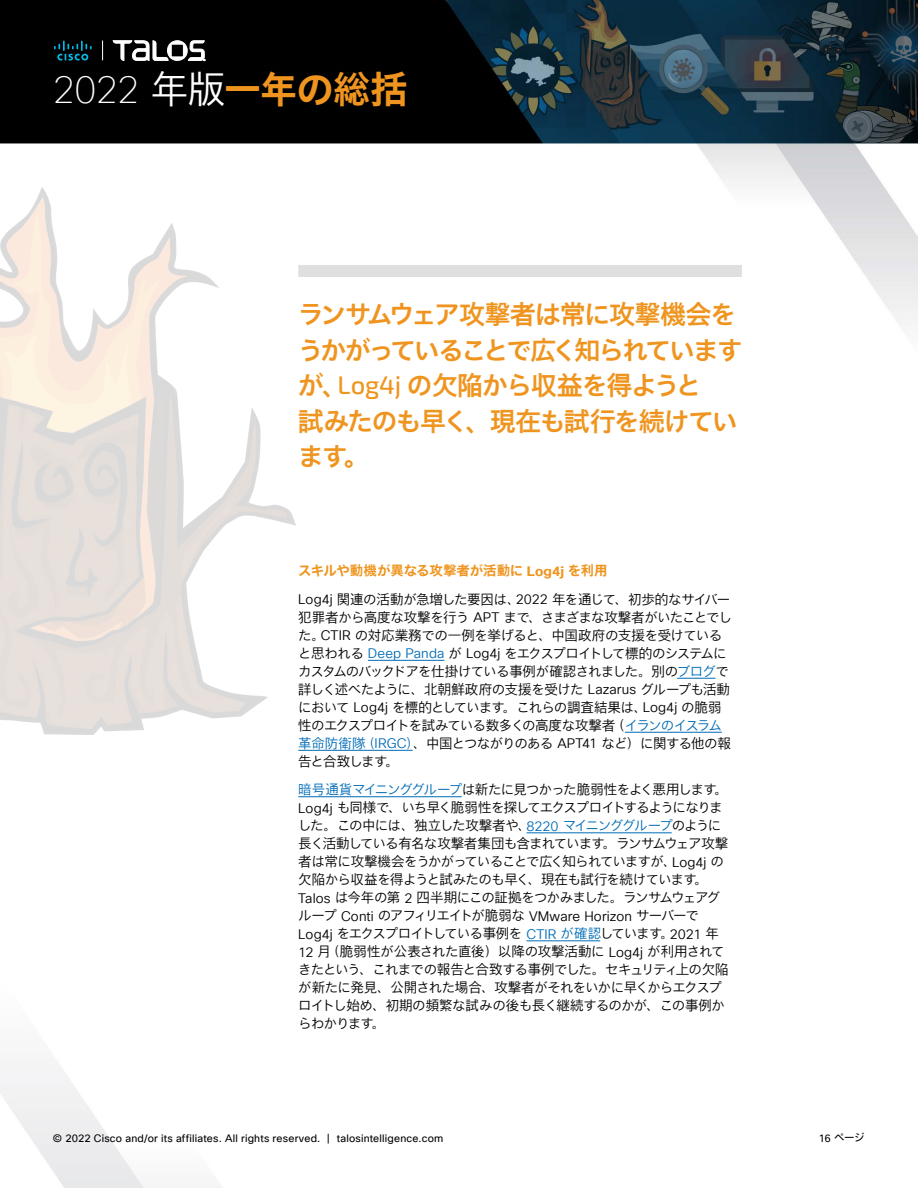
<style>
.page{position:relative;width:918px;height:1188px;background:#fff}
.page>*{position:absolute;margin:0;border:0;box-sizing:border-box;transform-origin:0 0}
.t1{font:37.35px "Cisco Sans JPN Bold";letter-spacing:-.025em;color:#ef951f}
.Paragraph_Style1{font:25.5px/35.7px "Cisco Sans JPN Medium";letter-spacing:-.05em;color:#ef951f}
.Paragraph_Style1-2{font:13.5px/18px "Cisco Sans JPN Light";letter-spacing:-.055em;color:#000}
.Paragraph_Style4{font:13.5px "Cisco Sans JPN Bold";letter-spacing:-.015em;color:#ef951f}
.t2{font:10.5px "Cisco Sans TT";letter-spacing:.02em;color:#000}
.t3{font:10.5px "Cisco Sans JPN";color:#000}
.s1{font-family:"Cisco Sans TT";font-weight:100;font-size:37.8px;color:#fff}
.s2{font-family:"Cisco Sans JPN Light";font-size:37.8px;color:#fff}
.s3{font-family:"Exo 2";font-weight:500}
.s4{font-family:"Cisco Sans TT";font-weight:700}
.s5{font-family:"Cisco Sans TT Light"}
.s6{font-family:"Cisco Sans TT Light";color:#006cb6}
.s7{color:#006cb6}
.s8{font-family:"Cisco Sans TT"}
</style>
<div class="page">
<img style="left:0;top:0;width:918px;height:325px">
<svg style="left:54px;top:41px;width:38px;height:19px"></svg>
<svg style="left:113px;top:41px;width:92px;height:20px"></svg>
<svg style="left:102px;top:40px;width:1px;height:20px"></svg>
<hr style="left:368px;top:660px;width:76px;height:1px;background:#006cb6">
<hr style="left:677px;top:678px;width:38px;height:1px;background:#006cb6">
<hr style="left:625px;top:732px;width:97px;height:1px;background:#006cb6">
<hr style="left:298px;top:750px;width:77px;height:1px;background:#006cb6">
<hr style="left:375px;top:750px;width:31px;height:1px;background:#006cb6">
<hr style="left:298px;top:796px;width:164px;height:1px;background:#006cb6">
<hr style="left:527px;top:832px;width:36px;height:1px;background:#006cb6">
<hr style="left:563px;top:832px;width:109px;height:1px;background:#006cb6">
<hr style="left:526px;top:940px;width:35px;height:1px;background:#006cb6">
<hr style="left:561px;top:940px;width:39px;height:1px;background:#006cb6">
<img style="left:0;top:188px;width:295px;height:547px">
<div style="left:298px;top:265px;width:444px;height:12px;background:#dfdfdf"></div>
<h1 class="t1" style="left:53px;top:64px;width:356px"><span class="s1">2022</span> <span class="s2">年版</span>一年の総括</h1>
<p class="Paragraph_Style1" style="left:298px;top:297px;width:446px">ランサムウェア攻撃者は常に攻撃機会をうかがっていることで広く知られていますが、<span class="s3">Log4j</span> の欠陥から収益を得ようと<br>試みたのも早く、現在も試行を続けています。</p>
<p class="Paragraph_Style4" style="left:298px;top:562px;width:311px">スキルや動機が異なる攻撃者が活動に <span class="s4">Log4j</span> を利用</p>
<p class="Paragraph_Style1-2" style="left:298px;top:591px;width:435px"><span class="s5">Log4j</span> 関連の活動が急増した要因は、<span class="s5">2022</span> 年を通じて、初歩的なサイバー犯罪者から高度な攻撃を行う <span class="s5">APT</span> まで、さまざまな攻撃者がいたことでした。<span class="s5">CTIR</span> の対応業務での一例を挙げると、中国政府の支援を受けていると思われる <span class="s6">Deep Panda</span> が <span class="s5">Log4j</span> をエクスプロイトして標的のシステムにカスタムのバックドアを仕掛けている事例が確認されました。別の<span class="s7">ブログ</span>で詳しく述べたように、北朝鮮政府の支援を受けた <span class="s5">Lazarus</span> グループも活動において <span class="s5">Log4j</span> を標的としています。これらの調査結果は、<span class="s5">Log4j</span> の脆弱性のエクスプロイトを試みている数多くの高度な攻撃者（<span class="s7">イランのイスラム革命防衛隊（</span><span class="s6">IRGC</span><span class="s7">）</span>、中国とつながりのある <span class="s5">APT41</span> など）に関する他の報告と合致します。</p>
<p class="Paragraph_Style1-2" style="left:298px;top:782px;width:432px"><span class="s7">暗号通貨マイニンググループ</span>は新たに見つかった脆弱性をよく悪用します。<span class="s5">Log4j</span> も同様で、いち早く脆弱性を探してエクスプロイトするようになりました。この中には、独立した攻撃者や、<span class="s6">8220</span> <span class="s7">マイニンググループ</span>のように長く活動している有名な攻撃者集団も含まれています。ランサムウェア攻撃者は常に攻撃機会をうかがっていることで広く知られていますが、<span class="s5">Log4j</span> の欠陥から収益を得ようと試みたのも早く、現在も試行を続けています。<span class="s5">Talos</span> は今年の第 <span class="s5">2</span> 四半期にこの証拠をつかみました。ランサムウェアグループ <span class="s5">Conti</span> のアフィリエイトが脆弱な <span class="s5">VMware Horizon</span> サーバーで<span class="s5">Log4j</span> をエクスプロイトしている事例を <span class="s6">CTIR</span> <span class="s7">が確認</span>しています。<span class="s5">2021</span> 年<span class="s5">12</span> 月（脆弱性が公表された直後）以降の攻撃活動に <span class="s5">Log4j</span> が利用されてきたという、これまでの報告と合致する事例でした。セキュリティ上の欠陥が新たに発見、公開された場合、攻撃者がそれをいかに早くからエクスプロイトし始め、初期の頻繁な試みの後も長く継続するのかが、この事例からわかります。</p>
<p class="t2" style="left:53px;top:1131px;width:392px">© 2022 Cisco and/or its affiliates. All rights reserved. | talosintelligence.com</p>
<p class="t3" style="left:819px;top:1130px;width:47px"><span class="s8">16</span> ページ</p>
</div>
